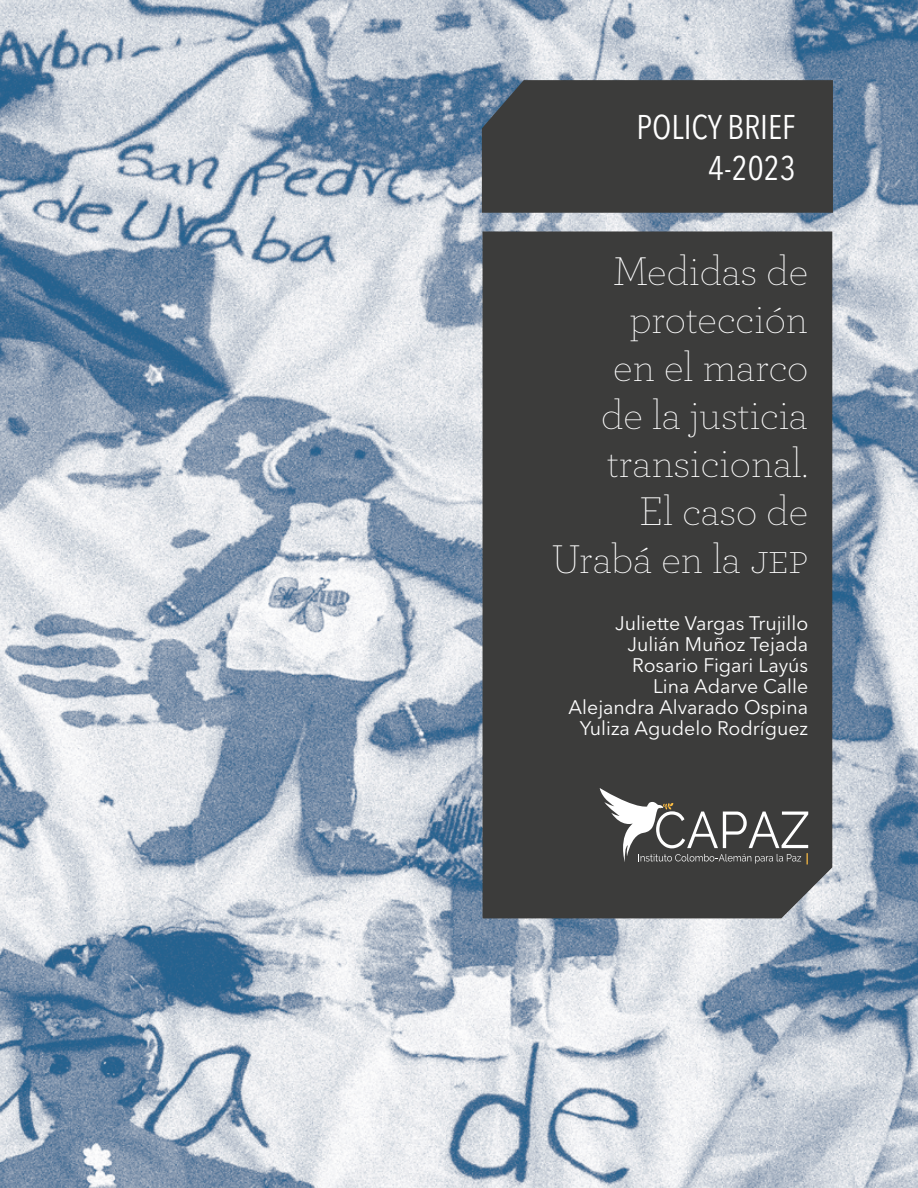
<style>
.page{position:relative;width:918px;height:1188px;background:#fff}
.page>*{position:absolute;margin:0;border:0;box-sizing:border-box;transform-origin:0 0}
.t1{font:200 42px/48px "Archer";color:#fff;text-align:right}
.t2{font:condensed 34.05px/40.8px "Avenir Next LT Pro";color:#fff;text-align:right}
.t3{font:19.5px/21px "Avenir Next LT Pro";color:#fff;text-align:right}
</style>
<div class="page">
<img style="left:0;top:0;width:918px;height:1188px">
<div style="left:483px;top:231px;width:349px;height:687px;background:#3c3c3b"></div>
<svg style="left:600px;top:788px;width:208px;height:76px;background:#616160"></svg>
<div style="left:482px;top:80px;width:351px;height:133px;background:#3c3c3b"></div>
<h2 class="t2" style="left:637px;top:106px;width:161px">POLICY BRIEF<br>4-2023</h2>
<h1 class="t1" style="left:552px;top:246px;width:258px">Medidas de protección<br>en el marco<br>de la justicia transicional.<br>El caso de<br>Urabá en la jep</h1>
<p class="t3" style="left:569px;top:613px;width:241px">Juliette Vargas Trujillo<br>Julián Muñoz Tejada<br>Rosario Figari Layús<br>Lina Adarve Calle<br>Alejandra Alvarado Ospina<br>Yuliza Agudelo Rodríguez</p>
</div>
